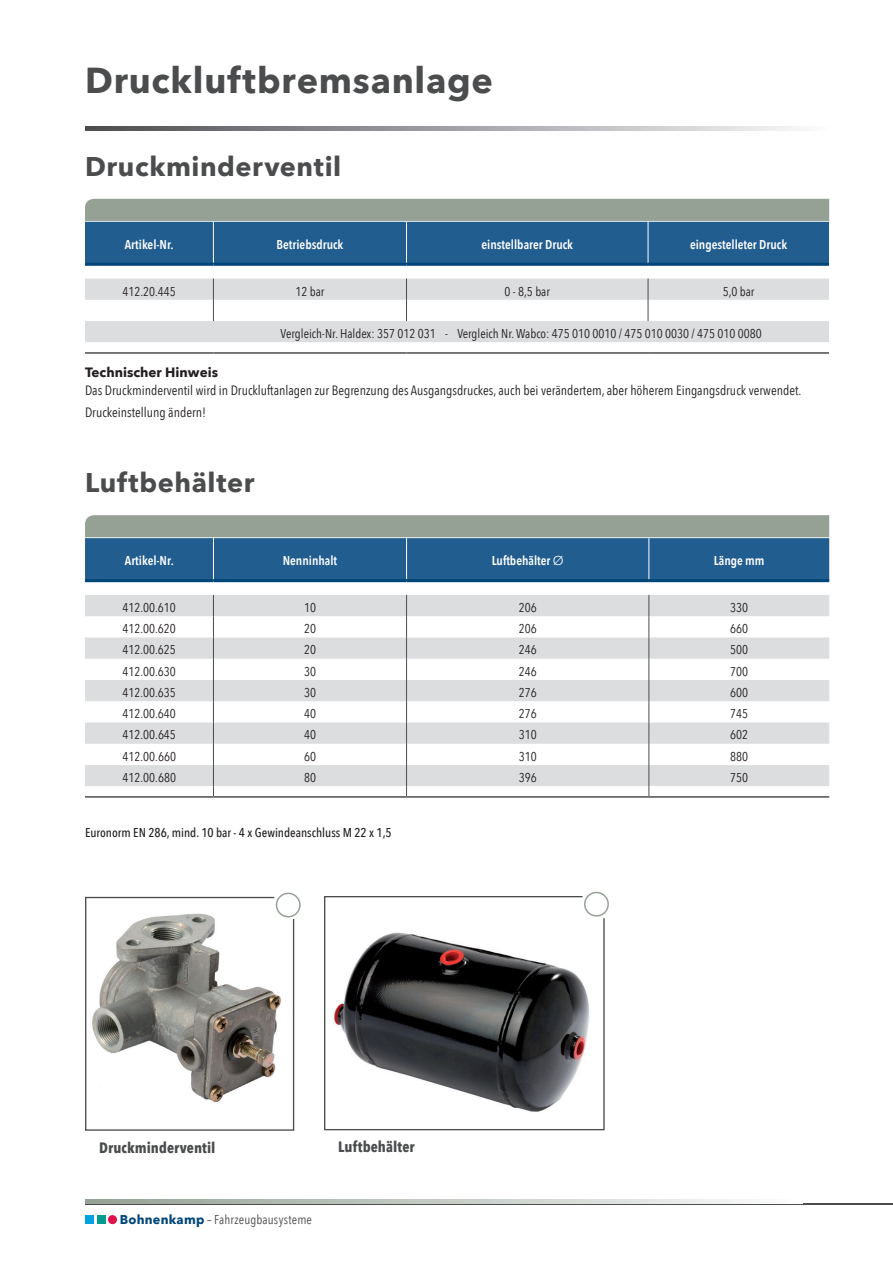
<style>
.page{position:relative;width:893px;height:1263px;background:#fff}
.page>*{position:absolute;margin:0;border:0;box-sizing:border-box;transform-origin:0 0}
.t1{font:700 36px "Avenir Next";letter-spacing:.02em;color:#4b4c4d}
.t2{font:700 27px "Avenir Next";letter-spacing:.02em;color:#4b4c4d}
.t3{font:700 15px "Avenir Next Condensed";letter-spacing:.005em;color:#4b4c4d}
.t4{font:13.5px/22.2px "Avenir Next Condensed";color:#231f20}
.t5{font:700 13.5px "Avenir Next";color:#231f20}
.t6{font:12.75px "Avenir Next Condensed";color:#231f20}
.t7{font:600 12.75px "Avenir Next Condensed";color:#fff}
.t8{font:500 12.75px "Avenir Next Condensed";color:#231f20}
.t9{font:12.75px "Avenir Next Condensed";letter-spacing:.01em;color:#4b4c4d}
.s1{font-family:"Avenir Next W1 G";font-weight:400}
.s2{font-family:"Avenir Next";font-weight:700;color:#00467a}
</style>
<div class="page">
<hr style="left:85px;top:1203px;width:808px;height:2px;background:#4b4c4d">
<svg style="left:85px;top:1200px;width:662px;height:3px;background:#c2c9c2"></svg>
<div style="left:97px;top:1215px;width:9px;height:9px;background:#009c8e"></div>
<div style="left:85px;top:1215px;width:9px;height:9px;background:#00a2df"></div>
<div style="left:108px;top:1215px;width:9px;height:9px;background:#df124b;border-radius:50%"></div>
<svg style="left:85px;top:127px;width:713px;height:4px;background:#9ea0a2"></svg>
<svg style="left:85px;top:199px;width:744px;height:64px;background:#4c7692"></svg>
<svg style="left:85px;top:279px;width:744px;height:63px;fill:#dcdddf"></svg>
<hr style="left:85px;top:352px;width:128px;height:2px;background:#4b4c4d">
<hr style="left:406px;top:222px;width:1px;height:41px;background:#fff">
<hr style="left:406px;top:263px;width:242px;height:3px;background:#00467a">
<svg style="left:213px;top:279px;width:1px;height:42px"></svg>
<svg style="left:406px;top:279px;width:1px;height:42px"></svg>
<hr style="left:648px;top:352px;width:181px;height:2px;background:#4b4c4d">
<hr style="left:213px;top:352px;width:193px;height:2px;background:#4b4c4d">
<hr style="left:406px;top:352px;width:242px;height:2px;background:#4b4c4d">
<hr style="left:648px;top:222px;width:1px;height:41px;background:#fff">
<hr style="left:648px;top:263px;width:181px;height:3px;background:#00467a">
<svg style="left:648px;top:279px;width:1px;height:42px"></svg>
<hr style="left:213px;top:222px;width:1px;height:41px;background:#fff">
<hr style="left:85px;top:263px;width:128px;height:3px;background:#00467a">
<hr style="left:213px;top:263px;width:193px;height:3px;background:#00467a">
<svg style="left:85px;top:515px;width:744px;height:64px;background:#4d7793"></svg>
<hr style="left:406px;top:538px;width:1px;height:41px;background:#fff">
<hr style="left:407px;top:579px;width:242px;height:3px;background:#00467a">
<hr style="left:649px;top:538px;width:1px;height:41px;background:#fff">
<hr style="left:649px;top:579px;width:180px;height:3px;background:#00467a">
<svg style="left:85px;top:595px;width:744px;height:201px"></svg>
<hr style="left:85px;top:796px;width:128px;height:2px;background:#4b4c4d">
<hr style="left:213px;top:796px;width:194px;height:2px;background:#4b4c4d">
<hr style="left:407px;top:796px;width:242px;height:2px;background:#4b4c4d">
<hr style="left:649px;top:796px;width:180px;height:2px;background:#4b4c4d">
<hr style="left:213px;top:538px;width:1px;height:41px;background:#fff">
<hr style="left:85px;top:579px;width:128px;height:3px;background:#00467a">
<hr style="left:213px;top:579px;width:194px;height:3px;background:#00467a">
<div style="left:85px;top:897px;width:209px;height:234px;background:#fff;border:1px solid #4b4c4d"></div>
<div style="left:324px;top:896px;width:281px;height:234px;background:#fff;border:1px solid #4b4c4d"></div>
<div style="left:582px;top:892px;width:26px;height:26px;background:#fff;border:6px solid #fff"></div>
<div style="left:585px;top:892px;width:23px;height:24px;background:#fff;border-radius:50%"></div>
<div style="left:584px;top:892px;width:25px;height:25px;border:2px solid #96a196;border-radius:50%"></div>
<img style="left:92px;top:913px;width:189px;height:190px">
<img style="left:334px;top:932px;width:256px;height:180px">
<svg style="left:274px;top:895px;width:26px;height:24px"></svg>
<div style="left:277px;top:893px;width:23px;height:24px;background:#fff;border-radius:50%"></div>
<div style="left:276px;top:892px;width:25px;height:25px;border:2px solid #96a196;border-radius:50%"></div>
<h1 class="t1" style="left:85px;top:50px;width:409px">Druckluftbremsanlage</h1>
<h2 class="t2" style="left:85px;top:143px;width:258px">Druckminderventil</h2>
<p class="t7" style="left:125px;top:233px;width:50px">Artikel-Nr.</p>
<p class="t7" style="left:277px;top:233px;width:68px">Betriebsdruck</p>
<p class="t7" style="left:482px;top:233px;width:93px">einstellbarer Druck</p>
<p class="t7" style="left:690px;top:233px;width:99px">eingestelleter Druck</p>
<p class="t6" style="left:122px;top:280px;width:55px">412.20.445</p>
<p class="t6" style="left:295px;top:280px;width:30px">12 bar</p>
<p class="t6" style="left:505px;top:280px;width:47px">0 - 8,5 bar</p>
<p class="t6" style="left:723px;top:280px;width:33px">5,0 bar</p>
<p class="t6" style="left:281px;top:323px;width:483px">Vergleich-Nr. Haldex: 357 012 031 - Vergleich Nr. Wabco: 475 010 0010 / 475 010 0030 / 475 010 0080</p>
<p class="t5" style="left:85px;top:360px;width:135px">Technischer Hinweis</p>
<p class="t4" style="left:85px;top:378px;width:718px">Das Druckminderventil wird in Druckluftanlagen zur Begrenzung des Ausgangsdruckes, auch bei verändertem, aber höherem Eingangsdruck verwendet.<br>Druckeinstellung ändern!</p>
<h2 class="t2" style="left:85px;top:459px;width:171px">Luftbehälter</h2>
<p class="t7" style="left:125px;top:549px;width:50px">Artikel-Nr.</p>
<p class="t7" style="left:283px;top:549px;width:56px">Nenninhalt</p>
<p class="t7" style="left:492px;top:549px;width:74px">Luftbehälter <span class="s1">Ø</span></p>
<p class="t7" style="left:714px;top:549px;width:52px">Länge mm</p>
<p class="t6" style="left:122px;top:597px;width:55px">412.00.610</p>
<p class="t6" style="left:304px;top:597px;width:13px">10</p>
<p class="t6" style="left:519px;top:597px;width:19px">206</p>
<p class="t6" style="left:730px;top:597px;width:19px">330</p>
<p class="t6" style="left:122px;top:618px;width:55px">412.00.620</p>
<p class="t6" style="left:304px;top:618px;width:13px">20</p>
<p class="t6" style="left:519px;top:618px;width:19px">206</p>
<p class="t6" style="left:730px;top:618px;width:19px">660</p>
<p class="t6" style="left:122px;top:639px;width:55px">412.00.625</p>
<p class="t6" style="left:304px;top:639px;width:13px">20</p>
<p class="t6" style="left:519px;top:639px;width:19px">246</p>
<p class="t6" style="left:730px;top:639px;width:19px">500</p>
<p class="t6" style="left:122px;top:660px;width:55px">412.00.630</p>
<p class="t6" style="left:304px;top:660px;width:13px">30</p>
<p class="t6" style="left:519px;top:660px;width:19px">246</p>
<p class="t6" style="left:730px;top:660px;width:19px">700</p>
<p class="t6" style="left:122px;top:682px;width:55px">412.00.635</p>
<p class="t6" style="left:304px;top:682px;width:13px">30</p>
<p class="t6" style="left:519px;top:682px;width:19px">276</p>
<p class="t6" style="left:730px;top:682px;width:19px">600</p>
<p class="t6" style="left:122px;top:703px;width:55px">412.00.640</p>
<p class="t6" style="left:304px;top:703px;width:13px">40</p>
<p class="t6" style="left:519px;top:703px;width:19px">276</p>
<p class="t6" style="left:730px;top:703px;width:19px">745</p>
<p class="t6" style="left:122px;top:724px;width:55px">412.00.645</p>
<p class="t6" style="left:304px;top:724px;width:13px">40</p>
<p class="t6" style="left:519px;top:724px;width:19px">310</p>
<p class="t6" style="left:730px;top:724px;width:19px">602</p>
<p class="t6" style="left:123px;top:745px;width:55px">412.00.660</p>
<p class="t6" style="left:304px;top:745px;width:13px">60</p>
<p class="t6" style="left:519px;top:745px;width:19px">310</p>
<p class="t6" style="left:730px;top:745px;width:19px">880</p>
<p class="t6" style="left:123px;top:767px;width:55px">412.00.680</p>
<p class="t6" style="left:304px;top:767px;width:13px">80</p>
<p class="t6" style="left:519px;top:767px;width:19px">396</p>
<p class="t6" style="left:730px;top:767px;width:19px">750</p>
<p class="t8" style="left:85px;top:824px;width:308px">Euronorm EN 286, mind. 10 bar - 4 x Gewindeanschluss M 22 x 1,5</p>
<p class="t3" style="left:99px;top:1138px;width:118px">Druckminderventil</p>
<p class="t3" style="left:338px;top:1138px;width:78px">Luftbehälter</p>
<p class="t9" style="left:120px;top:1209px;width:194px"><span class="s2">Bohnenkamp</span> – Fahrzeugbausysteme</p>
</div>
